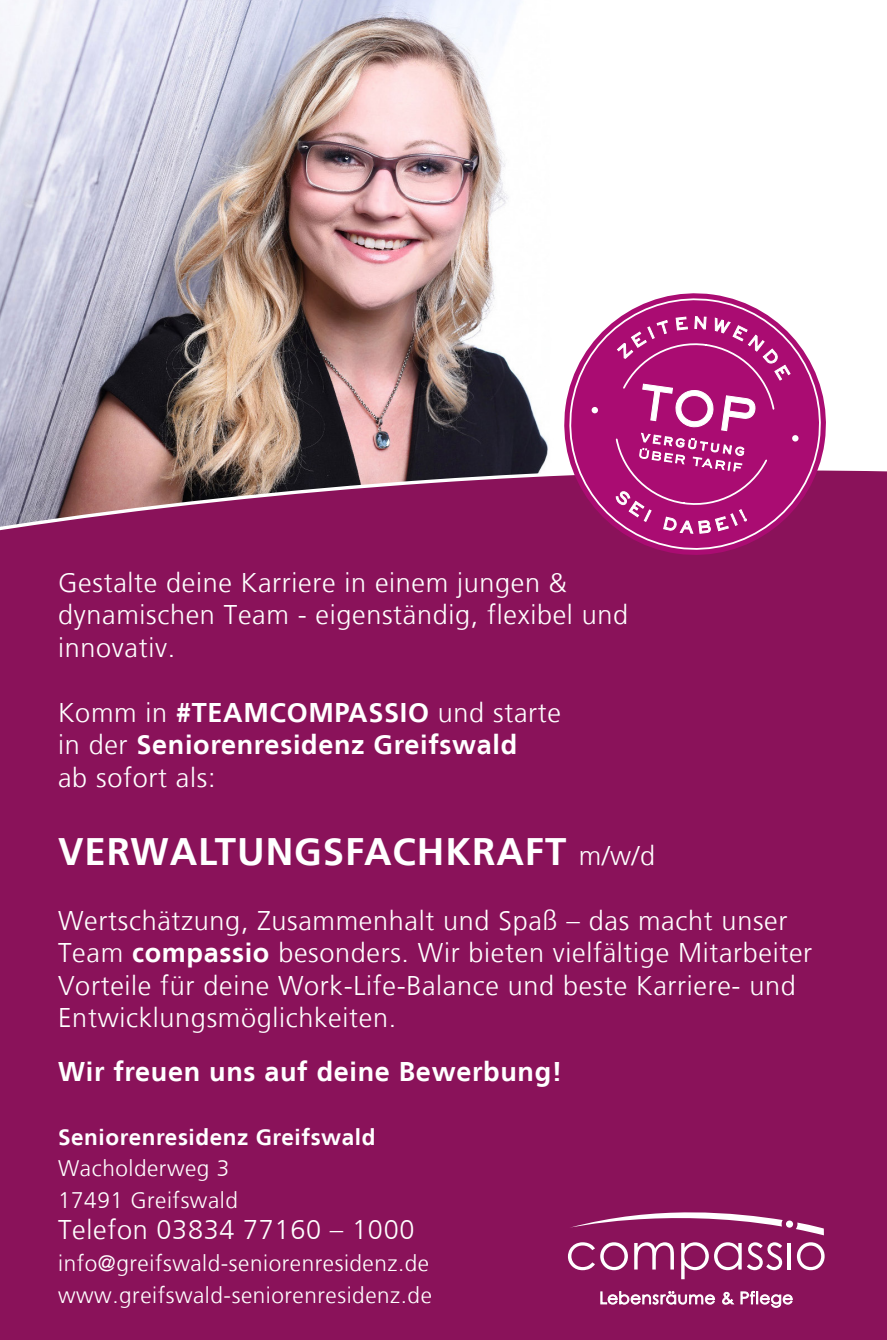
<style>
.page{position:relative;width:887px;height:1340px;background:#fff}
.page>*{position:absolute;margin:0;border:0;box-sizing:border-box;transform-origin:0 0}
.t1{font:700 38.25px "Frutiger LT";letter-spacing:.025em;color:#fff}
.t2{font:300 27px/32.4px "Frutiger LT";letter-spacing:.025em;color:#fff}
.t3{font:700 27px "Frutiger LT";letter-spacing:.025em;color:#fff}
.t4{font:300 22.5px "Frutiger LT";letter-spacing:.025em;color:#fff}
.t5{font:700 22.5px "Frutiger LT";letter-spacing:.025em;color:#fff}
.s1{font-weight:700}
.s2{font-weight:300}
.s3{font-weight:300;font-size:27px}
</style>
<div class="page">
<img style="left:0;top:0;width:548px;height:464px">
<div style="left:0;top:464px;width:887px;height:875px;background:#8a125a"></div>
<div style="left:555px;top:464px;width:279px;height:99px;background:#8a125a"></div>
<svg style="left:560px;top:293px;width:270px;height:264px"></svg>
<div style="left:591px;top:407px;width:7px;height:6px;background:#fff;border-radius:50%"></div>
<div style="left:792px;top:435px;width:6px;height:7px;background:#fff;border-radius:50%"></div>
<svg style="left:614px;top:316px;width:176px;height:219px"></svg>
<svg style="left:568px;top:1242px;width:60px;height:28px"></svg>
<svg style="left:634px;top:1242px;width:40px;height:27px"></svg>
<svg style="left:681px;top:1242px;width:27px;height:37px"></svg>
<svg style="left:714px;top:1242px;width:68px;height:28px"></svg>
<hr style="left:787px;top:1242px;width:4px;height:27px;background:#fff">
<svg style="left:797px;top:1242px;width:27px;height:28px"></svg>
<svg style="left:569px;top:1212px;width:255px;height:23px"></svg>
<svg style="left:600px;top:1290px;width:192px;height:17px"></svg>
<p class="t2" style="left:58px;top:567px;width:510px">Gestalte deine Karriere in einem jungen &amp;</p>
<p class="t2" style="left:58px;top:599px;width:571px">dynamischen Team - eigenständig, flexibel und</p>
<p class="t2" style="left:58px;top:631px;width:119px">innovativ.</p>
<p class="t2" style="left:58px;top:696px;width:504px">Komm in <span class="s1">#TEAMCOMPASSIO</span> und starte</p>
<p class="t3" style="left:58px;top:729px;width:460px"><span class="s2">in der</span> Seniorenresidenz Greifswald</p>
<p class="t2" style="left:58px;top:761px;width:159px">ab sofort als:</p>
<p class="t1" style="left:58px;top:829px;width:598px">VERWALTUNGSFACHKRAFT <span class="s3">m/w/d</span></p>
<p class="t2" style="left:58px;top:904px;width:755px">Wertschätzung, Zusammenhalt und Spaß – das macht unser<br>Team <span class="s1">compassio</span> besonders. Wir bieten vielfältige Mitarbeiter<br>Vorteile für deine Work-Life-Balance und beste Karriere- und</p>
<p class="t2" style="left:58px;top:1001px;width:339px">Entwicklungsmöglichkeiten.</p>
<p class="t3" style="left:58px;top:1055px;width:506px">Wir freuen uns auf deine Bewerbung!</p>
<p class="t5" style="left:58px;top:1123px;width:319px">Seniorenresidenz Greifswald</p>
<p class="t4" style="left:58px;top:1155px;width:173px">Wacholderweg 3</p>
<p class="t4" style="left:58px;top:1187px;width:181px">17491 Greifswald</p>
<p class="t2" style="left:58px;top:1214px;width:358px">Telefon 03834 77160 – 1000</p>
<p class="t4" style="left:58px;top:1250px;width:372px">info@greifswald-seniorenresidenz.de</p>
<p class="t4" style="left:58px;top:1282px;width:375px">www.greifswald-seniorenresidenz.de</p>
</div>
